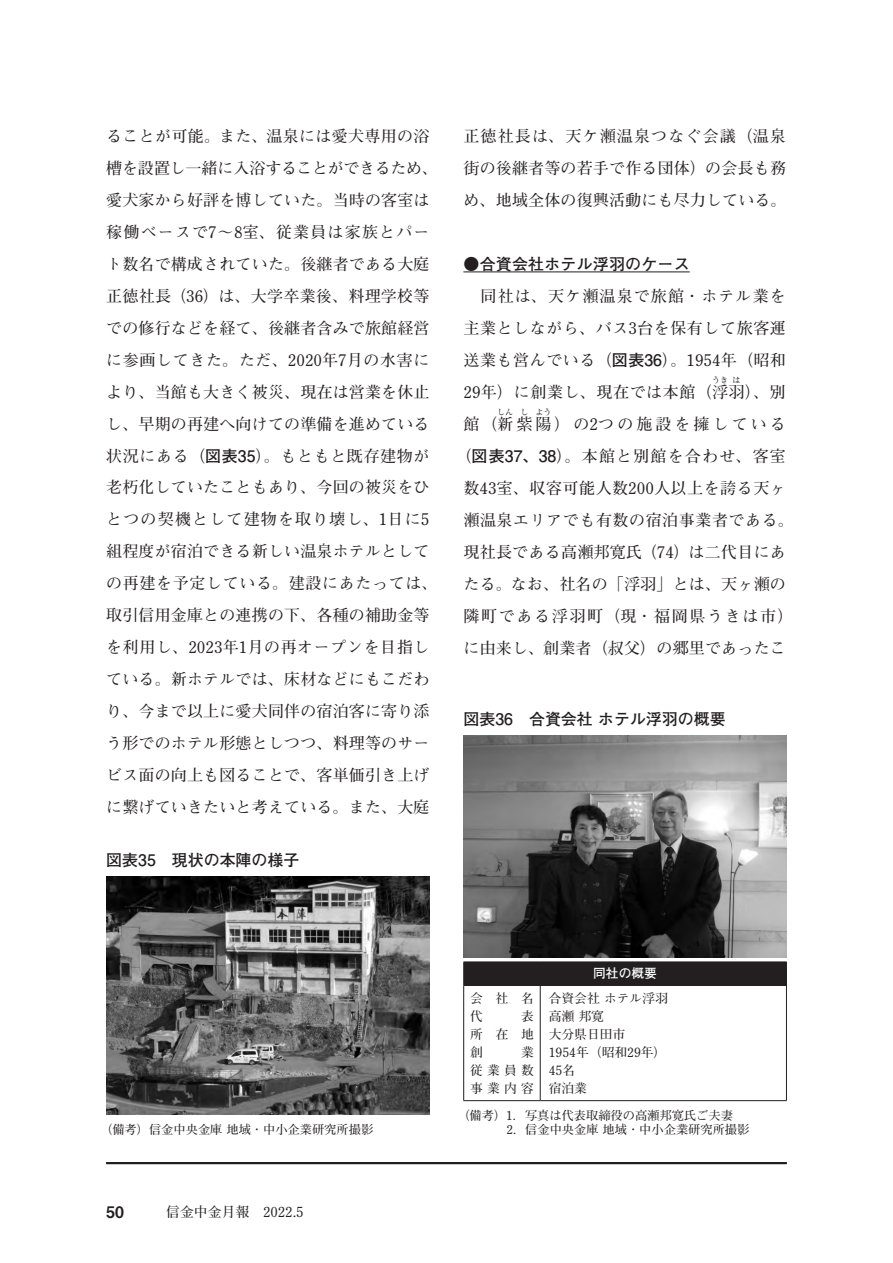
<style>
.page{position:relative;width:893px;height:1263px;background:#fff}
.page>*{position:absolute;margin:0;border:0;box-sizing:border-box;transform-origin:0 0}
.t1{font:700 15.9px/32px "Futo Min A101 Pr 5";letter-spacing:.015em;color:#231f20;text-align:justify}
.t2{font:700 15.9px/32px "Futo Min A101 Pr 5";letter-spacing:.04em;color:#231f20;text-align:center}
.t3{font:700 15.9px "Futo Go B101 Pr 5";color:#231f20}
.t4{font:700 15.9px "Futo Min A101 Pr 5";letter-spacing:.195em;color:#231f20}
.t5{font:15.9px "Midashi Go Pr 5 MB31";color:#231f20}
.t6{font:700 13.8px "Futo Min A101 Pr 5";color:#231f20}
.t7{font:700 12.75px/18px "Futo Min A101 Pr 5";color:#231f20}
.t8{font:700 12.75px "Futo Go B101 Pr 5";color:#fff}
.t9{font:700 12.15px/13.8px "Futo Min A101 Pr 5";color:#231f20}
.t10{font:700 7.95px "Futo Min A101 Pr 5";color:#231f20}
.s1{font-family:"Futo Go B101 Pr 5"}
</style>
<div class="page">
<hr style="left:106px;top:1162px;width:681px;height:2px;background:#231f20">
<hr style="left:463px;top:271px;width:227px;height:1px;background:#231f20">
<img style="left:106px;top:876px;width:323px;height:239px">
<div style="left:464px;top:962px;width:322px;height:23px;background:#231f20"></div>
<svg style="left:463px;top:962px;width:1px;height:23px"></svg>
<svg style="left:786px;top:962px;width:1px;height:23px"></svg>
<hr style="left:463px;top:985px;width:77px;height:1px;background:#231f20">
<hr style="left:463px;top:985px;width:1px;height:115px;background:#231f20">
<hr style="left:540px;top:985px;width:247px;height:1px;background:#231f20">
<hr style="left:540px;top:985px;width:1px;height:115px;background:#231f20">
<hr style="left:786px;top:985px;width:1px;height:115px;background:#231f20">
<hr style="left:463px;top:1100px;width:77px;height:1px;background:#231f20">
<hr style="left:540px;top:1100px;width:247px;height:1px;background:#231f20">
<img style="left:463px;top:735px;width:324px;height:222px">
<p class="t1" style="left:106px;top:118px;width:333px;text-align:left">ることが可能。また、温泉には愛犬専用の浴槽を設置し一緒に入浴することができるため、愛犬家から好評を博していた。当時の客室は稼働ベースで7〜8室、従業員は家族とパート数名で構成されていた。後継者である大庭正徳社長（36）は、大学卒業後、料理学校等での修行などを経て、後継者含みで旅館経営に参画してきた。ただ、2020年7月の水害により、当館も大きく被災、現在は営業を休止し、早期の再建へ向けての準備を進めている状況にある（<span class="s1">図表35</span>）。もともと既存建物が老朽化していたこともあり、今回の被災をひとつの契機として建物を取り壊し、1日に5組程度が宿泊できる新しい温泉ホテルとしての再建を予定している。建設にあたっては、取引信用金庫との連携の下、各種の補助金等を利用し、2023年1月の再オープンを目指している。新ホテルでは、床材などにもこだわり、今まで以上に愛犬同伴の宿泊客に寄り添う形でのホテル形態としつつ、料理等のサービス面の向上も図ることで、客単価引き上げに繋げていきたいと考えている。また、大庭</p>
<p class="t1" style="left:463px;top:118px;width:325px">正徳社長は、天ケ瀬温泉つなぐ会議（温泉街の後継者等の若手で作る団体）の会長も務め、地域全体の復興活動にも尽力している。</p>
<p class="t3" style="left:463px;top:251px;width:228px">●合資会社ホテル浮羽のケース</p>
<p class="t1" style="left:463px;top:278px;width:324px">　同社は、天ケ瀬温泉で旅館・ホテル業を主業としながら、バス3台を保有して旅客運送業も営んでいる（<span class="s1">図表36</span>）。1954年（昭和29年）に創業し、現在では本館（浮羽）、別</p>
<p class="t10" style="left:712px;top:373px;width:17px">うき</p>
<p class="t10" style="left:733px;top:373px;width:9px">は</p>
<p class="t4" style="left:463px;top:411px;width:324px">館（新紫陽）の2つの施設を擁している</p>
<p class="t10" style="left:497px;top:405px;width:17px">しん</p>
<p class="t10" style="left:520px;top:405px;width:9px">し</p>
<p class="t10" style="left:535px;top:405px;width:17px">よう</p>
<p class="t2" style="left:455px;top:438px;width:340px">（<span class="s1">図表37、38</span>）。本館と別館を合わせ、客室数43室、収容可能人数200人以上を誇る天ヶ瀬温泉エリアでも有数の宿泊事業者である。現社長である高瀬邦寛氏（74）は二代目にあたる。なお、社名の「浮羽」とは、天ヶ瀬の隣町である浮羽町（現・福岡県うきは市）に由来し、創業者（叔父）の郷里であったこ</p>
<p class="t3" style="left:463px;top:706px;width:264px">図表36　合資会社ホテル浮羽の概要</p>
<p class="t3" style="left:106px;top:847px;width:195px">図表35　現状の本陣の様子</p>
<p class="t9" style="left:100px;top:1121px;width:275px">（備考）信金中央金庫地域・中小企業研究所撮影</p>
<p class="t5" style="left:106px;top:1199px;width:19px">50</p>
<p class="t6" style="left:166px;top:1201px;width:139px">信金中金月報　2022.5</p>
<p class="t8" style="left:593px;top:963px;width:65px">同社の概要</p>
<p class="t7" style="left:549px;top:988px;width:121px">合資会社ホテル浮羽高瀬邦寛<br>大分県日田市<br>1954年（昭和29年）<br>45名<br>宿泊業</p>
<p class="t9" style="left:506px;top:1107px;width:244px;text-indent:-49px">（備考）1．写真は代表取締役の高瀬邦寛氏ご夫妻<br>2．信金中央金庫地域・中小企業研究所撮影</p>
<p class="t7" style="left:470px;top:988px;width:65px">会社名代</p>
<p class="t7" style="left:470px;top:1006px;width:65px;text-align:justify;text-indent:51px">表所在地創</p>
<p class="t7" style="left:470px;top:1042px;width:65px;text-align:justify;text-indent:51px">業従業員数事業内容</p>
</div>
